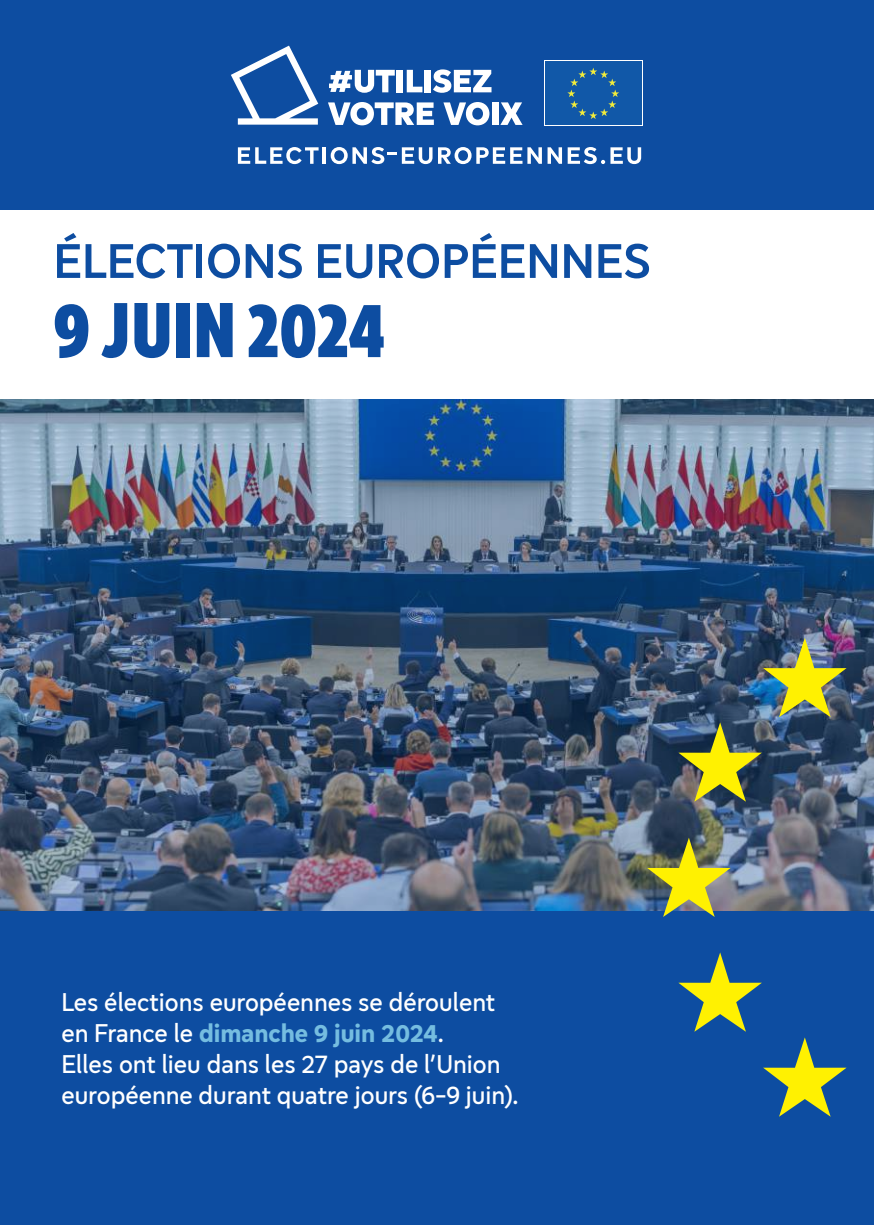
<style>
.page{position:relative;width:874px;height:1225px;background:#fff}
.page>*{position:absolute;margin:0;border:0;box-sizing:border-box;transform-origin:0 0}
.t1{font:80px "Europea Narrow Ultra";color:#0d4da1}
.t2{font:600 50px "Europea Eco";color:#0d4da1}
.t3{font:500 26px/31.2px "Europea Eco";color:#fff}
.s1{font-weight:700;color:#75bde0}
</style>
<div class="page">
<img style="left:1px;top:399px;width:872px;height:512px">
<div style="left:0;top:911px;width:873px;height:313px;background:#0d4da1"></div>
<div style="left:0;top:0;width:873px;height:210px;background:#0d4da1"></div>
<img style="left:646px;top:837px;width:84px;height:80px">
<img style="left:678px;top:638px;width:168px;height:163px">
<svg style="left:763px;top:1037px;width:83px;height:79px"></svg>
<svg style="left:678px;top:952px;width:83px;height:79px"></svg>
<svg style="left:231px;top:46px;width:87px;height:79px"></svg>
<svg style="left:329px;top:70px;width:65px;height:23px"></svg>
<div style="left:396px;top:70px;width:6px;height:22px;background:#fff"></div>
<svg style="left:406px;top:70px;width:16px;height:22px"></svg>
<div style="left:424px;top:70px;width:6px;height:22px;background:#fff"></div>
<svg style="left:433px;top:69px;width:58px;height:24px"></svg>
<svg style="left:328px;top:102px;width:105px;height:23px"></svg>
<svg style="left:443px;top:102px;width:46px;height:23px"></svg>
<div style="left:492px;top:102px;width:6px;height:23px;background:#fff"></div>
<svg style="left:500px;top:102px;width:22px;height:23px"></svg>
<svg style="left:238px;top:147px;width:80px;height:17px"></svg>
<hr style="left:322px;top:147px;width:4px;height:17px;background:#fff">
<svg style="left:330px;top:147px;width:102px;height:17px"></svg>
<svg style="left:438px;top:147px;width:103px;height:17px"></svg>
<svg style="left:547px;top:147px;width:14px;height:17px"></svg>
<svg style="left:567px;top:147px;width:73px;height:17px"></svg>
<svg style="left:544px;top:60px;width:98px;height:66px"></svg>
<div style="left:545px;top:62px;width:96px;height:63px;background:#1158a8"></div>
<svg style="left:567px;top:68px;width:52px;height:51px"></svg>
<h2 class="t2" style="left:53px;top:224px;width:598px">ÉLECTIONS EUROPÉENNES</h2>
<h1 class="t1" style="left:53px;top:268px;width:333px">9 JUIN 2024</h1>
<p class="t3" style="left:61px;top:984px;width:458px">Les élections européennes se déroulent en France le <span class="s1">dimanche 9 juin 2024</span>.<br>Elles ont lieu dans les 27 pays de l’Union européenne durant quatre jours (6-9 juin).</p>
</div>
